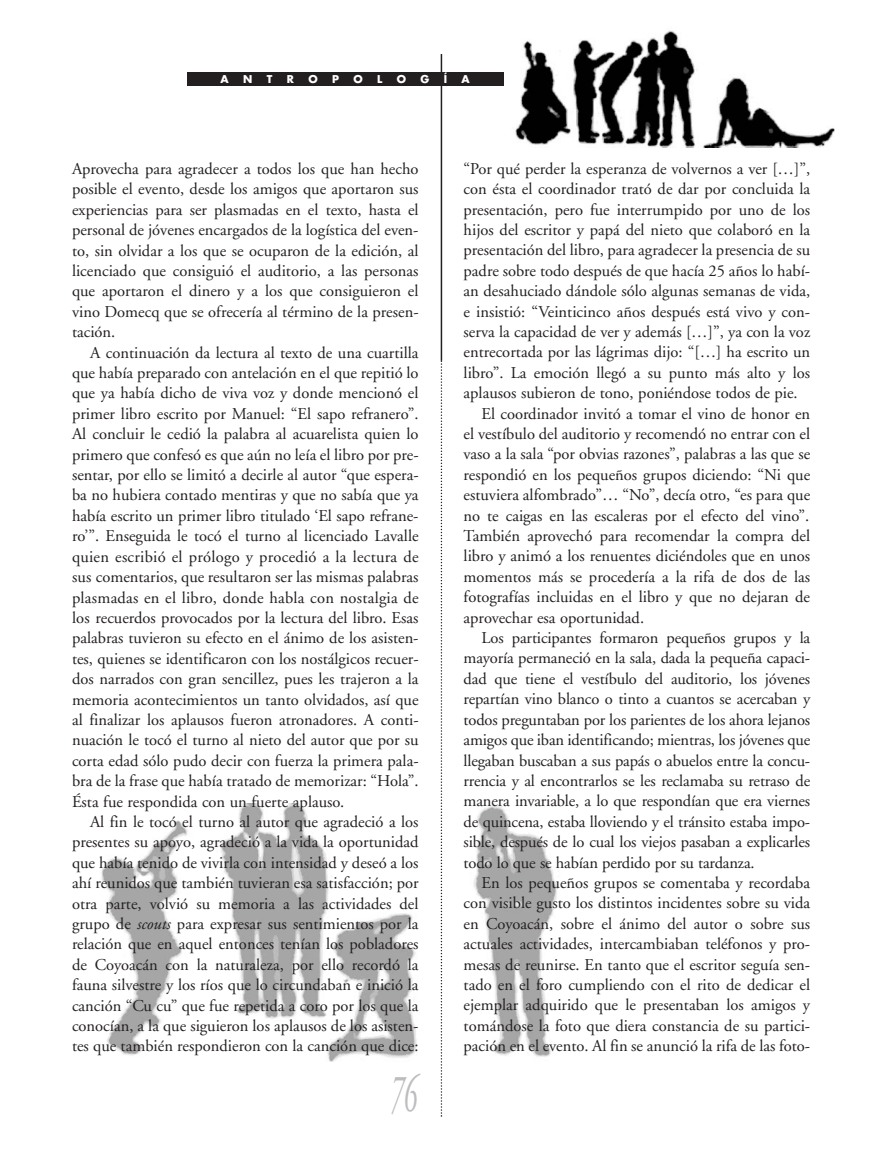
<style>
.page{position:relative;width:893px;height:1170px;background:#fff}
.page>*{position:absolute;margin:0;border:0;box-sizing:border-box;transform-origin:0 0}
.t1{font:italic 54px "Adobe Garamond";color:#bcbdc0;scale:.5 1}
.t2{font:16.5px/20.4px "Adobe Garamond";color:#231f20;text-align:justify}
.t3{font:700 10.5px "Futura";color:#fff}
.s1{font-style:italic}
</style>
<div class="page">
<img style="left:101px;top:803px;width:456px;height:258px">
<hr style="left:441px;top:54px;width:1px;height:306px;background:#231f20">
<svg style="left:441px;top:360px;width:1px;height:756px"></svg>
<div style="left:188px;top:72px;width:316px;height:14px;background:#231f20"></div>
<img style="left:515px;top:30px;width:319px;height:118px">
<p class="t3" style="left:221px;top:74px;width:10px">A</p>
<p class="t3" style="left:243px;top:74px;width:11px">N</p>
<p class="t3" style="left:267px;top:74px;width:7px">T</p>
<p class="t3" style="left:287px;top:74px;width:9px">R</p>
<p class="t3" style="left:308px;top:74px;width:11px">O</p>
<p class="t3" style="left:332px;top:74px;width:8px">P</p>
<p class="t3" style="left:353px;top:74px;width:11px">O</p>
<p class="t3" style="left:377px;top:74px;width:7px">L</p>
<p class="t3" style="left:397px;top:74px;width:11px">O</p>
<p class="t3" style="left:420px;top:74px;width:10px">G</p>
<p class="t3" style="left:444px;top:74px;width:5px">Í</p>
<p class="t3" style="left:461px;top:74px;width:10px">A</p>
<p class="t2" style="left:72px;top:160px;width:348px">Aprovecha para agradecer a todos los que han hecho posible el evento, desde los amigos que aportaron sus experiencias para ser plasmadas en el texto, hasta el personal de jóvenes encargados de la logística del even&shy;to, sin olvidar a los que se ocuparon de la edición, al licenciado que consiguió el auditorio, a las personas que aportaron el dinero y a los que consiguieron el vino Domecq que se ofrecería al término de la presen&shy;tación.</p>
<p class="t2" style="left:72px;top:343px;width:348px;text-indent:18px">A continuación da lectura al texto de una cuartilla que había preparado con antelación en el que repitió lo que ya había dicho de viva voz y donde mencionó el primer libro escrito por Manuel: “El sapo refranero”.<br>Al concluir le cedió la palabra al acuarelista quien lo primero que confesó es que aún no leía el libro por pre&shy;sentar, por ello se limitó a decirle al autor “que espera&shy;ba no hubiera contado mentiras y que no sabía que ya había escrito un primer libro titulado ‘El sapo refrane&shy;ro’”. Enseguida le tocó el turno al licenciado Lavalle quien escribió el prólogo y procedió a la lectura de sus comentarios, que resultaron ser las mismas palabras plasmadas en el libro, donde habla con nostalgia de los recuerdos provocados por la lectura del libro. Esas palabras tuvieron su efecto en el ánimo de los asisten&shy;tes, quienes se identificaron con los nostálgicos recuer&shy;dos narrados con gran sencillez, pues les trajeron a la memoria acontecimientos un tanto olvidados, así que al finalizar los aplausos fueron atronadores. A conti&shy;nuación le tocó el turno al nieto del autor que por su corta edad sólo pudo decir con fuerza la primera pala&shy;bra de la frase que había tratado de memorizar: “Hola”.<br>Ésta fue respondida con un fuerte aplauso.</p>
<p class="t2" style="left:72px;top:812px;width:348px;text-indent:18px">Al fin le tocó el turno al autor que agradeció a los presentes su apoyo, agradeció a la vida la oportunidad que había tenido de vivirla con intensidad y deseó a los ahí reunidos que también tuvieran esa satisfacción; por otra parte, volvió su memoria a las actividades del grupo de <span class="s1">scouts</span> para expresar sus sentimientos por la relación que en aquel entonces tenían los pobladores de Coyoacán con la naturaleza, por ello recordó la fauna silvestre y los ríos que lo circundaban e inició la canción “Cu cu” que fue repetida a coro por los que la conocían, a la que siguieron los aplausos de los asisten&shy;tes que también respondieron con la canción que dice:</p>
<h1 class="t1" style="left:390px;top:1071px;width:55px">76</h1>
<p class="t2" style="left:464px;top:160px;width:348px">“Por qué perder la esperanza de volvernos a ver […]”,</p>
<p class="t2" style="left:464px;top:180px;width:348px">con ésta el coordinador trató de dar por concluida la</p>
<p class="t2" style="left:464px;top:200px;width:348px">presentación, pero fue interrumpido por uno de los</p>
<p class="t2" style="left:464px;top:221px;width:348px">hijos del escritor y papá del nieto que colaboró en la</p>
<p class="t2" style="left:464px;top:241px;width:348px">presentación del libro, para agradecer la presencia de su</p>
<p class="t2" style="left:464px;top:262px;width:348px">padre sobre todo después de que hacía 25 años lo habí-</p>
<p class="t2" style="left:464px;top:282px;width:348px">an desahuciado dándole sólo algunas semanas de vida,</p>
<p class="t2" style="left:464px;top:302px;width:348px">e insistió: “Veinticinco años después está vivo y con-</p>
<p class="t2" style="left:464px;top:323px;width:348px">serva la capacidad de ver y además […]”, ya con la voz</p>
<p class="t2" style="left:464px;top:343px;width:348px">entrecortada por las lágrimas dijo: “[…] ha escrito un</p>
<p class="t2" style="left:464px;top:364px;width:348px">libro”. La emoción llegó a su punto más alto y los</p>
<p class="t2" style="left:464px;top:384px;width:336px">aplausos subieron de tono, poniéndose todos de pie.</p>
<p class="t2" style="left:482px;top:404px;width:330px">El coordinador invitó a tomar el vino de honor en</p>
<p class="t2" style="left:464px;top:425px;width:348px">el vestíbulo del auditorio y recomendó no entrar con el</p>
<p class="t2" style="left:464px;top:445px;width:348px">vaso a la sala “por obvias razones”, palabras a las que se</p>
<p class="t2" style="left:464px;top:466px;width:348px">respondió en los pequeños grupos diciendo: “Ni que</p>
<p class="t2" style="left:464px;top:486px;width:348px">estuviera alfombrado”… “No”, decía otro, “es para que</p>
<p class="t2" style="left:464px;top:506px;width:347px">no te caigas en las escaleras por el efecto del vino”.</p>
<p class="t2" style="left:464px;top:527px;width:348px">También aprovechó para recomendar la compra del</p>
<p class="t2" style="left:464px;top:547px;width:348px">libro y animó a los renuentes diciéndoles que en unos</p>
<p class="t2" style="left:464px;top:568px;width:348px">momentos más se procedería a la rifa de dos de las</p>
<p class="t2" style="left:464px;top:588px;width:348px">fotografías incluidas en el libro y que no dejaran de</p>
<p class="t2" style="left:464px;top:608px;width:182px">aprovechar esa oportunidad.</p>
<p class="t2" style="left:482px;top:629px;width:330px">Los participantes formaron pequeños grupos y la</p>
<p class="t2" style="left:464px;top:649px;width:348px">mayoría permaneció en la sala, dada la pequeña capaci-</p>
<p class="t2" style="left:464px;top:669px;width:348px">dad que tiene el vestíbulo del auditorio, los jóvenes</p>
<p class="t2" style="left:464px;top:690px;width:348px">repartían vino blanco o tinto a cuantos se acercaban y</p>
<p class="t2" style="left:464px;top:710px;width:348px">todos preguntaban por los parientes de los ahora lejanos</p>
<p class="t2" style="left:464px;top:731px;width:348px">amigos que iban identificando; mientras, los jóvenes que</p>
<p class="t2" style="left:464px;top:751px;width:348px">llegaban buscaban a sus papás o abuelos entre la concu-</p>
<p class="t2" style="left:464px;top:771px;width:348px">rrencia y al encontrarlos se les reclamaba su retraso de</p>
<p class="t2" style="left:464px;top:792px;width:348px">manera invariable, a lo que respondían que era viernes</p>
<p class="t2" style="left:464px;top:812px;width:348px">de quincena, estaba lloviendo y el tránsito estaba impo-</p>
<p class="t2" style="left:464px;top:833px;width:348px">sible, después de lo cual los viejos pasaban a explicarles</p>
<p class="t2" style="left:464px;top:853px;width:293px">todo lo que se habían perdido por su tardanza.</p>
<p class="t2" style="left:482px;top:873px;width:330px">En los pequeños grupos se comentaba y recordaba</p>
<p class="t2" style="left:464px;top:894px;width:348px">con visible gusto los distintos incidentes sobre su vida</p>
<p class="t2" style="left:464px;top:914px;width:348px">en Coyoacán, sobre el ánimo del autor o sobre sus</p>
<p class="t2" style="left:464px;top:935px;width:348px">actuales actividades, intercambiaban teléfonos y pro-</p>
<p class="t2" style="left:464px;top:955px;width:348px">mesas de reunirse. En tanto que el escritor seguía sen-</p>
<p class="t2" style="left:464px;top:975px;width:348px">tado en el foro cumpliendo con el rito de dedicar el</p>
<p class="t2" style="left:464px;top:996px;width:348px">ejemplar adquirido que le presentaban los amigos y</p>
<p class="t2" style="left:464px;top:1016px;width:348px">tomándose la foto que diera constancia de su partici-</p>
<p class="t2" style="left:464px;top:1037px;width:348px">pación en el evento. Al fin se anunció la rifa de las foto-</p>
</div>
